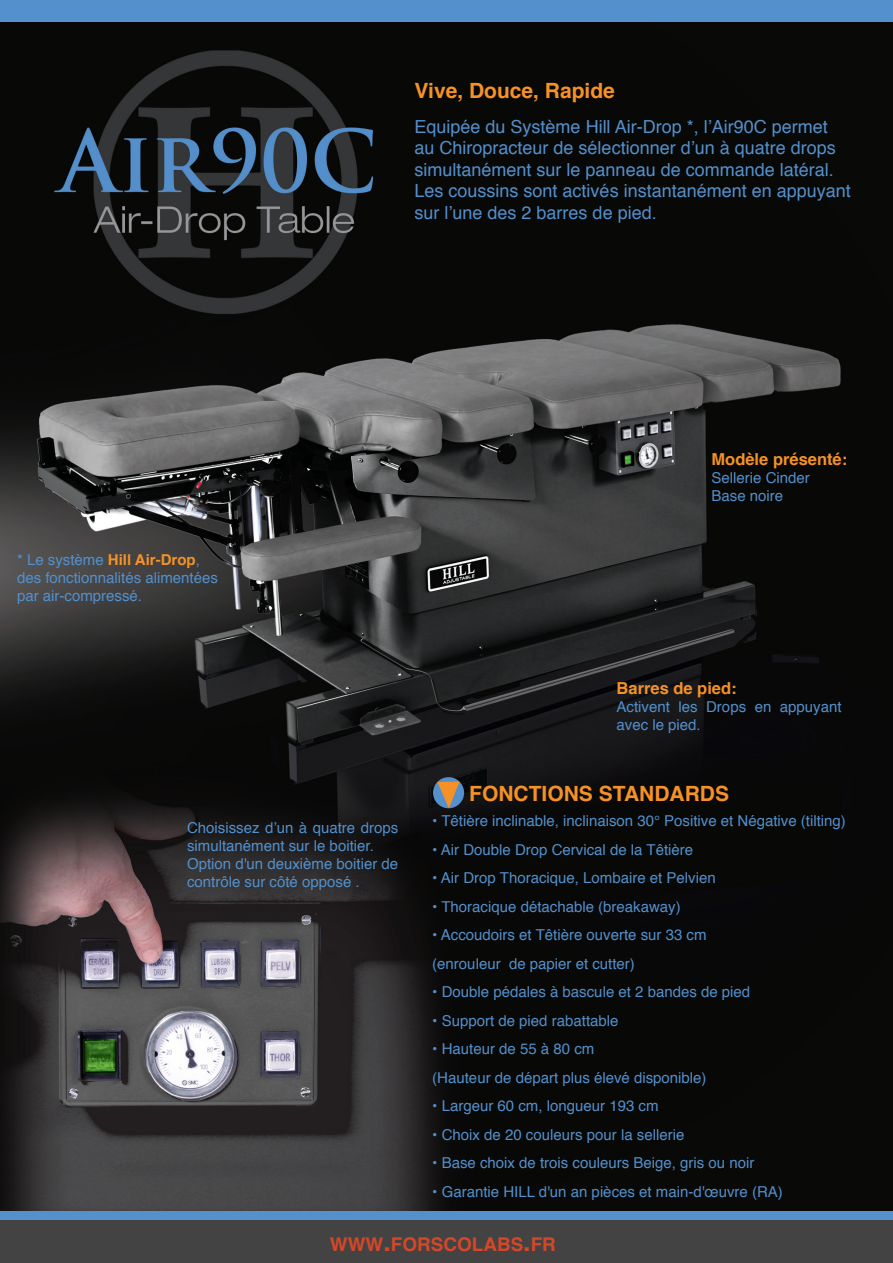
<style>
.page{position:relative;width:893px;height:1263px;background:#fff}
.page>*{position:absolute;margin:0;border:0;box-sizing:border-box;transform-origin:0 0}
.t1{font:700 21px "Helvetica";color:#f69225}
.t2{font:700 18.9px "Helvetica";color:#d64727}
.t3{font:18px/21.6px "Helvetica";color:#5390cc}
.t4{font:700 16.5px "Helvetica";color:#f69225}
.t5{font:15px/18px "Helvetica";color:#5390cc}
.s1{font-weight:700;color:#f69225}
.s2{font-size:27px}
</style>
<div class="page">
<img style="left:0;top:21px;width:893px;height:1191px">
<div style="left:0;top:0;width:893px;height:21px;background:#5390cc"></div>
<div style="left:0;top:1212px;width:893px;height:51px;background:#5390cc"></div>
<div style="left:0;top:1220px;width:893px;height:43px;background:#444344"></div>
<div style="left:433px;top:777px;width:31px;height:31px;background:#5390cc;border-radius:50%"></div>
<svg style="left:437px;top:781px;width:22px;height:27px"></svg>
<div style="left:832px;top:96px;width:61px;height:213px;background:#090908"></div>
<h1 class="t1" style="left:415px;top:74px;width:202px">Vive, Douce, Rapide</h1>
<p class="t3" style="left:415px;top:116px;width:438px">Equipée du Système Hill Air-Drop *, l’Air90C permet au Chiropracteur de sélectionner d’un à quatre drops simultanément sur le panneau de commande latéral.<br>Les coussins sont activés instantanément en appuyant sur l’une des 2 barres de pied.</p>
<p class="t5" style="left:17px;top:551px;width:202px">* Le système <span class="s1">Hill Air-Drop</span>, des fonctionnalités alimentées par air-compressé.</p>
<p class="t4" style="left:711px;top:446px;width:137px">Modèle présenté:</p>
<p class="t5" style="left:711px;top:469px;width:100px">Sellerie Cinder<br>Base noire</p>
<p class="t4" style="left:617px;top:674px;width:122px">Barres de pied:</p>
<p class="t5" style="left:617px;top:698px;width:226px">Activent les Drops en appuyant avec le pied.</p>
<h1 class="t1" style="left:469px;top:777px;width:201px">Fonctions Standard</h1>
<h1 class="t1" style="left:715px;top:777px;width:16px">s</h1>
<p class="t5" style="left:187px;top:819px;width:213px">Choisissez d’un à quatre drops simultanément sur le boitier.<br>Option d'un deuxième boitier de contrôle sur côté opposé .</p>
<p class="t5" style="left:432px;top:812px;width:415px">• Têtière inclinable, inclinaison 30° Positive et Négative (tilting)</p>
<p class="t5" style="left:432px;top:841px;width:262px">• Air Double Drop Cervical de la Têtière</p>
<p class="t5" style="left:432px;top:869px;width:285px">• Air Drop Thoracique, Lombaire et Pelvien</p>
<p class="t5" style="left:432px;top:898px;width:250px">• Thoracique détachable (breakaway)</p>
<p class="t5" style="left:432px;top:921px;width:276px;line-height:28.5px">• Accoudoirs et Têtière ouverte sur 33 cm (enrouleur de papier et cutter)</p>
<p class="t5" style="left:432px;top:983px;width:319px">• Double pédales à bascule et 2 bandes de pied</p>
<p class="t5" style="left:432px;top:1012px;width:188px">• Support de pied rabattable</p>
<p class="t5" style="left:432px;top:1035px;width:276px;line-height:28.5px">• Hauteur de 55 à 80 cm<br>(Hauteur de départ plus élevé disponible)</p>
<p class="t5" style="left:432px;top:1097px;width:228px">• Largeur 60 cm, longueur 193 cm</p>
<p class="t5" style="left:432px;top:1126px;width:254px">• Choix de 20 couleurs pour la sellerie</p>
<p class="t5" style="left:432px;top:1154px;width:324px">• Base choix de trois couleurs Beige, gris ou noir</p>
<p class="t5" style="left:432px;top:1183px;width:352px">• Garantie HILL d'un an pièces et main-d'œuvre (RA)</p>
<p class="t2" style="left:330px;top:1229px;width:228px">WWW<span class="s2">.</span>FORSCOLABS<span class="s2">.</span>FR</p>
</div>
